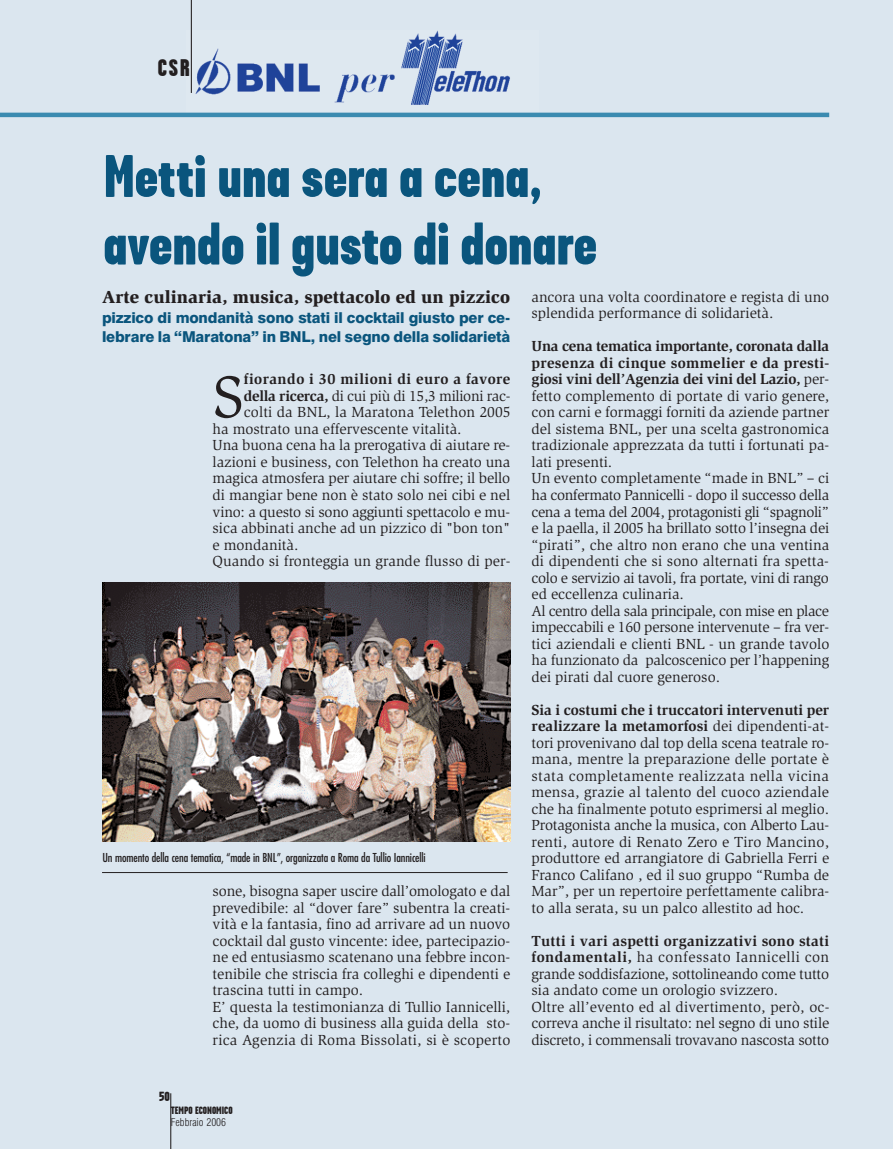
<style>
.page{position:relative;width:893px;height:1149px;background:#fff}
.page>*{position:absolute;margin:0;border:0;box-sizing:border-box;transform-origin:0 0}
.t1{font:60.75px "Slimbach";color:#231f20}
.t2{font:900 60px/67.5px "Garage Gothic";color:#0a557d}
.t3{font:900 24px "Garage Gothic";color:#231f20}
.t4{font:900 18px "Slimbach";color:#231f20}
.t5{font:15px/16.5px "Slimbach";color:#231f20}
.t6{font:800 15px/19.5px "Swiss 721 BT";letter-spacing:-.01em;color:#0a557d}
.t7{font:15px "Slimbach";letter-spacing:-.02em;color:#231f20}
.t8{font:700 15px "Slimbach";letter-spacing:.03em;color:#231f20}
.t9{font:900 13.2px "Garage Gothic";color:#231f20}
.t10{font:condensed 12px "Futura";letter-spacing:-.01em;color:#231f20}
.t11{font:900 10.65px "Garage Gothic";color:#231f20}
.t12{font:300 condensed 10.65px "Swiss 721 BT";color:#231f20}
.s1{font-weight:700}
</style>
<div class="page">
<div style="left:0;top:0;width:893px;height:1148px;background:#dbe6ef"></div>
<img style="left:186px;top:30px;width:352px;height:83px">
<hr style="left:170px;top:1092px;width:1px;height:56px;background:#231f20">
<hr style="left:191px;top:0;width:1px;height:93px;background:#231f20">
<hr style="left:0;top:113px;width:829px;height:4px;background:#3b8bb0">
<img style="left:102px;top:582px;width:408px;height:259px">
<hr style="left:102px;top:871px;width:406px;height:1px;background:#231f20">
<h3 class="t3" style="left:158px;top:54px;width:34px">CSR</h3>
<h2 class="t2" style="left:104px;top:142px;width:495px">Metti una sera a cena, avendo il gusto di donare</h2>
<p class="t4" style="left:102px;top:290px;width:410px">Arte culinaria, musica, spettacolo ed un pizzico</p>
<p class="t6" style="left:102px;top:309px;width:410px">pizzico di mondanità sono stati il cocktail giusto per ce&shy;lebrare la “Maratona” in BNL, nel segno della solidarietà</p>
<p class="t5" style="left:531px;top:289px;width:299px">ancora una volta coordinatore e regista di uno splendida performance di solidarietà.</p>
<p class="t5" style="left:531px;top:339px;width:299px"><span class="s1">Una cena tematica importante, coronata dalla presenza di cinque sommelier e da presti&shy;giosi vini dell’Agenzia dei vini del Lazio,</span> per&shy;fetto complemento di portate di vario genere, con carni e formaggi forniti da aziende partner del sistema BNL, per una scelta gastronomica tradizionale apprezzata da tutti i fortunati pa&shy;lati presenti.<br>Un evento completamente “made in BNL” – ci ha confermato Pannicelli - dopo il successo della cena a tema del 2004, protagonisti gli “spagnoli” e la paella, il 2005 ha brillato sotto l’insegna dei “pirati”, che altro non erano che una ventina di dipendenti che si sono alternati fra spetta&shy;colo e servizio ai tavoli, fra portate, vini di rango ed eccellenza culinaria.<br>Al centro della sala principale, con mise en place impeccabili e 160 persone intervenute – fra ver&shy;tici aziendali e clienti BNL - un grande tavolo ha funzionato da palcoscenico per l’happening dei pirati dal cuore generoso.</p>
<p class="t5" style="left:531px;top:702px;width:299px;text-align:justify"><span class="s1">Sia i costumi che i truccatori intervenuti per realizzare la metamorfosi</span> dei dipendenti-at&shy;tori provenivano dal top della scena teatrale ro&shy;mana, mentre la preparazione delle portate è stata completamente realizzata nella vicina mensa, grazie al talento del cuoco aziendale che ha finalmente potuto esprimersi al meglio.<br>Protagonista anche la musica, con Alberto Lau&shy;renti, autore di Renato Zero e Tiro Mancino, produttore ed arrangiatore di Gabriella Ferri e Franco Califano , ed il suo gruppo “Rumba de Mar”, per un repertoire perfettamente calibra&shy;to alla serata, su un palco allestito ad hoc.</p>
<p class="t5" style="left:531px;top:933px;width:299px"><span class="s1">Tutti i vari aspetti organizzativi sono stati fondamentali,</span> ha confessato Iannicelli con grande soddisfazione, sottolineando come tutto sia andato come un orologio svizzero.<br>Oltre all’evento ed al divertimento, però, oc&shy;correva anche il risultato: nel segno di uno stile discreto, i commensali trovavano nascosta sotto</p>
<h1 class="t1" style="left:213px;top:373px;width:33px">S</h1>
<p class="t8" style="left:244px;top:373px;width:268px">fiorando i 30 milioni di euro a favore</p>
<p class="t7" style="left:244px;top:390px;width:268px"><span class="s1">della ricerca,</span> di cui più di 15,3 milioni rac-</p>
<p class="t5" style="left:244px;top:405px;width:268px">colti da BNL, la Maratona Telethon 2005</p>
<p class="t5" style="left:213px;top:421px;width:251px">ha mostrato una effervescente vitalità.</p>
<p class="t5" style="left:213px;top:438px;width:299px">Una buona cena ha la prerogativa di aiutare re-</p>
<p class="t5" style="left:213px;top:454px;width:299px">lazioni e business, con Telethon ha creato una</p>
<p class="t5" style="left:213px;top:471px;width:299px">magica atmosfera per aiutare chi soffre; il bello</p>
<p class="t5" style="left:213px;top:487px;width:299px">di mangiar bene non è stato solo nei cibi e nel</p>
<p class="t5" style="left:213px;top:504px;width:299px">vino: a questo si sono aggiunti spettacolo e mu-</p>
<p class="t5" style="left:213px;top:520px;width:299px">sica abbinati anche ad un pizzico di "bon ton"</p>
<p class="t5" style="left:213px;top:537px;width:87px">e mondanità.</p>
<p class="t5" style="left:213px;top:553px;width:299px">Quando si fronteggia un grande flusso di per-</p>
<p class="t10" style="left:102px;top:852px;width:325px">Un momento della cena tematica, “made in BNL”, organizzata a Roma da Tullio Iannicelli</p>
<p class="t5" style="left:213px;top:883px;width:299px">sone, bisogna saper uscire dall’omologato e dal prevedibile: al “dover fare” subentra la creati&shy;vità e la fantasia, fino ad arrivare ad un nuovo cocktail dal gusto vincente: idee, partecipazio&shy;ne ed entusiasmo scatenano una febbre incon&shy;tenibile che striscia fra colleghi e dipendenti e trascina tutti in campo.<br>E’ questa la testimonianza di Tullio Iannicelli, che, da uomo di business alla guida della sto&shy;rica Agenzia di Roma Bissolati, si è scoperto</p>
<p class="t9" style="left:159px;top:1087px;width:12px">50</p>
<p class="t11" style="left:171px;top:1103px;width:63px">TEMPO ECONOMICO</p>
<p class="t12" style="left:171px;top:1117px;width:57px">Febbraio 2006</p>
</div>
